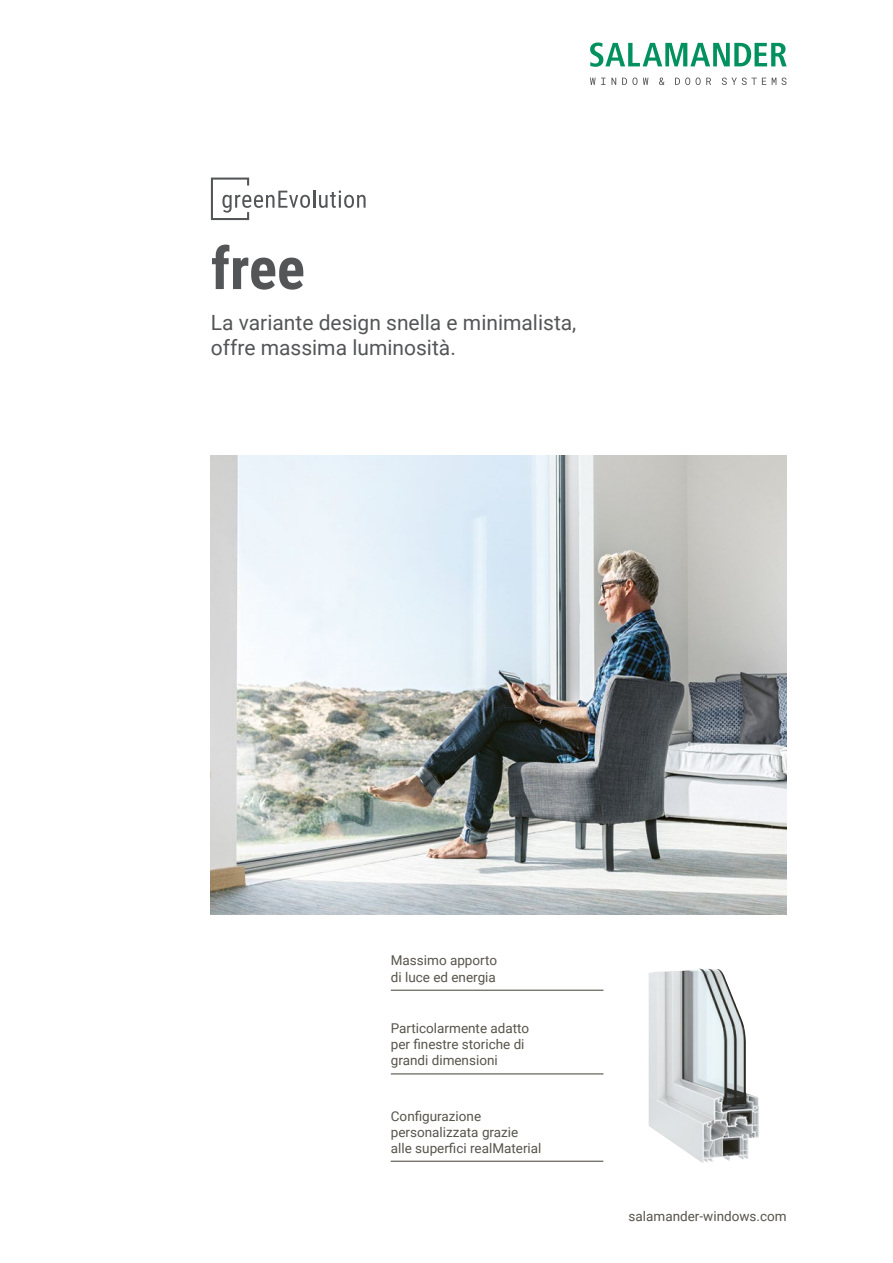
<style>
.page{position:relative;width:893px;height:1263px;background:#fff}
.page>*{position:absolute;margin:0;border:0;box-sizing:border-box;transform-origin:0 0}
.t1{font:700 58.5px "Roboto Condensed";color:#535557}
.t2{font:21px/25.2px "Roboto";color:#535557}
.t3{font:13.5px/16.2px "Roboto";color:#57544b}
</style>
<div class="page">
<img style="left:211px;top:455px;width:576px;height:459px">
<img style="left:649px;top:969px;width:47px;height:165px">
<svg style="left:590px;top:78px;width:196px;height:7px"></svg>
<svg style="left:590px;top:43px;width:197px;height:24px"></svg>
<svg style="left:211px;top:178px;width:155px;height:42px"></svg>
<hr style="left:391px;top:990px;width:212px;height:1px;background:#57544b">
<hr style="left:391px;top:1073px;width:212px;height:1px;background:#57544b">
<hr style="left:391px;top:1161px;width:212px;height:1px;background:#57544b">
<h1 class="t1" style="left:211px;top:227px;width:96px">free</h1>
<h2 class="t2" style="left:211px;top:309px;width:367px">La variante design snella e minimalista, offre massima luminosità.</h2>
<p class="t3" style="left:391px;top:952px;width:108px">Massimo apporto di luce ed energia</p>
<p class="t3" style="left:391px;top:1020px;width:140px">Particolarmente adatto per finestre storiche di grandi dimensioni</p>
<p class="t3" style="left:391px;top:1107px;width:152px">Configurazione personalizzata grazie alle superfici realMaterial</p>
<p class="t3" style="left:629px;top:1208px;width:160px">salamander-windows.com</p>
</div>
